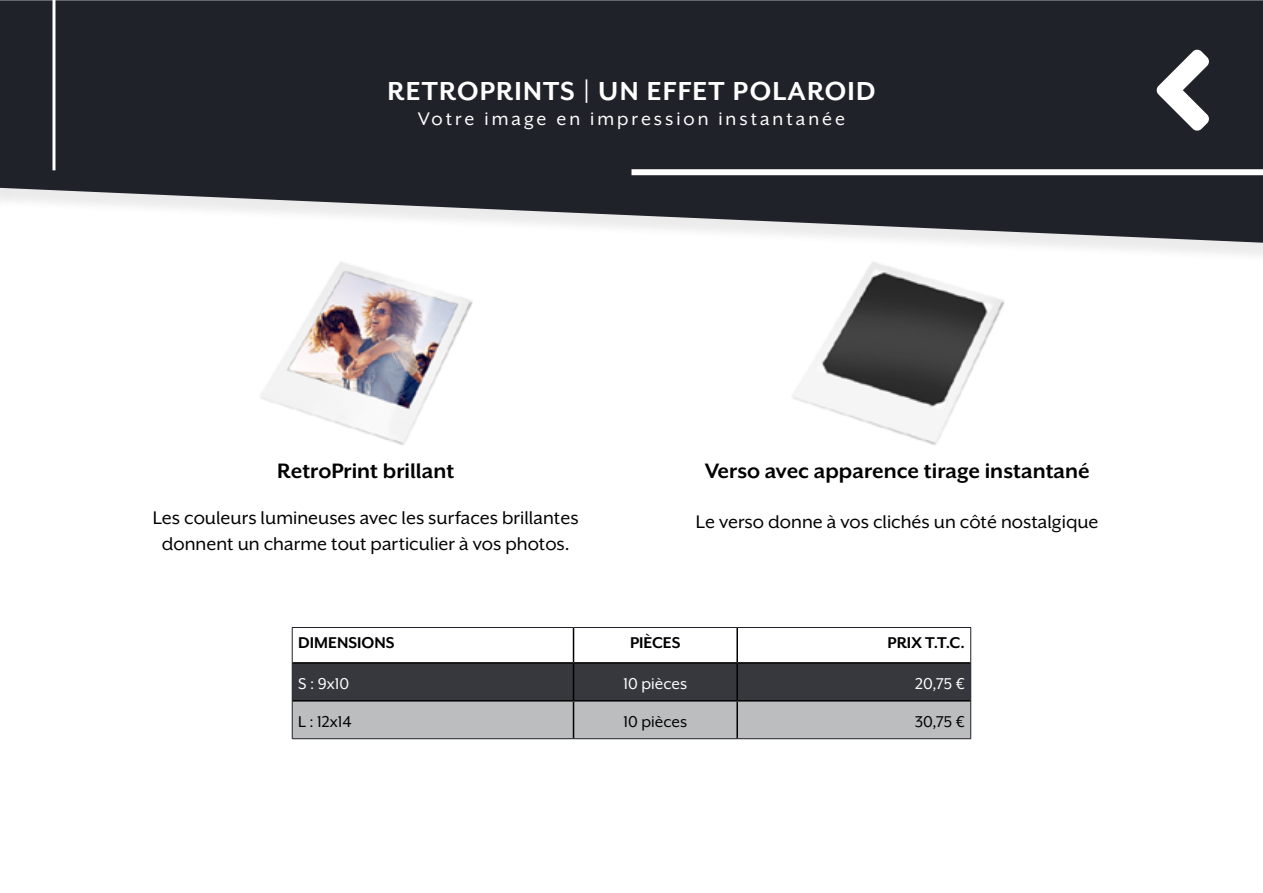
<style>
.page{position:relative;width:1263px;height:893px;background:#fff}
.page>*{position:absolute;margin:0;border:0;box-sizing:border-box;transform-origin:0 0}
.t1{font:700 30px "Mr Eaves XL San OT";letter-spacing:.04em;color:#fff}
.t2{font:700 24px "Mr Eaves XL San OT";color:#000}
.t3{font:21px/25.2px "Mr Eaves XL San OT";color:#000;text-align:center}
.t4{font:21px "Mr Eaves XL San OT";letter-spacing:.14em;color:#fff}
.t5{font:700 18px "Mr Eaves XL San OT";color:#000}
.t6{font:18px "Mr Eaves XL San OT";color:#000}
.t7{font:18px "Mr Eaves XL San OT";color:#fff}
</style>
<div class="page">
<div style="left:0;top:5px;width:1263px;height:258px;background:#000;opacity:.08"></div>
<svg style="left:0;top:0;width:1263px;height:243px;background:#393b41"></svg>
<svg style="left:1157px;top:50px;width:52px;height:81px"></svg>
<div style="left:631px;top:169px;width:632px;height:6px;background:#fff"></div>
<img style="left:259px;top:260px;width:214px;height:185px">
<img style="left:790px;top:260px;width:214px;height:185px">
<svg style="left:293px;top:664px;width:677px;height:74px;background:#78797d"></svg>
<hr style="left:292px;top:627px;width:281px;height:1px;background:#202229">
<hr style="left:292px;top:628px;width:1px;height:35px;background:#202229">
<hr style="left:573px;top:627px;width:164px;height:1px;background:#202229">
<hr style="left:737px;top:627px;width:234px;height:1px;background:#202229">
<hr style="left:970px;top:628px;width:1px;height:35px;background:#202229">
<hr style="left:292px;top:663px;width:1px;height:38px;background:#202229">
<hr style="left:970px;top:663px;width:1px;height:38px;background:#202229">
<hr style="left:292px;top:701px;width:1px;height:37px;background:#202229">
<hr style="left:970px;top:701px;width:1px;height:37px;background:#202229">
<hr style="left:292px;top:738px;width:281px;height:1px;background:#202229">
<hr style="left:573px;top:738px;width:164px;height:1px;background:#202229">
<hr style="left:737px;top:738px;width:234px;height:1px;background:#202229">
<hr style="left:573px;top:628px;width:1px;height:34px;background:#000">
<hr style="left:736px;top:628px;width:2px;height:34px;background:#000">
<hr style="left:293px;top:662px;width:280px;height:2px;background:#000">
<hr style="left:573px;top:662px;width:164px;height:2px;background:#000">
<hr style="left:573px;top:664px;width:1px;height:36px;background:#000">
<hr style="left:737px;top:662px;width:233px;height:2px;background:#000">
<hr style="left:736px;top:664px;width:2px;height:36px;background:#000">
<hr style="left:293px;top:700px;width:280px;height:1px;background:#000">
<hr style="left:573px;top:700px;width:164px;height:1px;background:#000">
<hr style="left:573px;top:701px;width:1px;height:37px;background:#000">
<hr style="left:737px;top:700px;width:233px;height:1px;background:#000">
<hr style="left:736px;top:701px;width:2px;height:37px;background:#000">
<svg style="left:52px;top:0;width:4px;height:170px"></svg>
<h1 class="t1" style="left:387px;top:74px;width:489px">RETROPRINTS | UN EFFET POLAROID</h1>
<p class="t4" style="left:418px;top:107px;width:429px">Votre image en impression instantanée</p>
<p class="t2" style="left:277px;top:457px;width:179px">RetroPrint brillant</p>
<p class="t3" style="left:153px;top:506px;width:427px">Les couleurs lumineuses avec les surfaces brillantes donnent un charme tout particulier à vos photos.</p>
<p class="t2" style="left:705px;top:457px;width:387px">Verso avec apparence tirage instantané</p>
<p class="t3" style="left:696px;top:509px;width:404px">Le verso donne à vos clichés un côté nostalgique</p>
<p class="t5" style="left:298px;top:632px;width:98px">DIMENSIONS</p>
<p class="t5" style="left:630px;top:632px;width:52px">PIÈCES</p>
<p class="t5" style="left:887px;top:632px;width:79px">PRIX T.T.C.</p>
<p class="t7" style="left:298px;top:674px;width:52px">S : 9x10</p>
<p class="t7" style="left:624px;top:674px;width:65px">10 pièces</p>
<p class="t7" style="left:915px;top:674px;width:51px">20,75 €</p>
<p class="t6" style="left:298px;top:712px;width:55px">L : 12x14</p>
<p class="t6" style="left:624px;top:712px;width:65px">10 pièces</p>
<p class="t6" style="left:915px;top:712px;width:52px">30,75 €</p>
</div>
